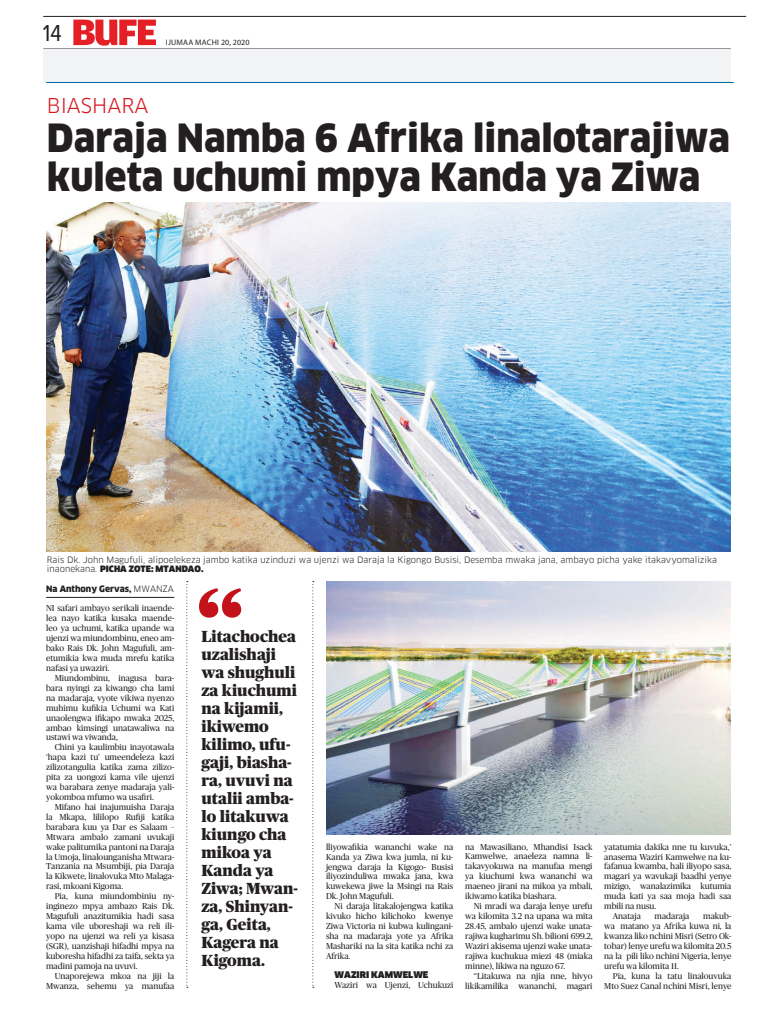
<style>
.page{position:relative;width:774px;height:1029px;background:#fff}
.page>*{position:absolute;margin:0;border:0;box-sizing:border-box;transform-origin:0 0}
.t1{font:900 38px/39px "Clan";color:#231f20}
.t2{font:24px "Proxima Nova Cond";color:#231f20}
.t3{font:20px "Clan OSF";color:#d7171f}
.t4{font:900 16px/18px "Publico";color:#231f20}
.t5{font:900 9px "Clan";color:#231f20}
.t6{font:8.6px/9.9px "Publico";color:#231f20;text-align:justify}
.t7{font:8.6px/9px "Clan";color:#231f20}
.t8{font:900 8.6px "Clan";color:#231f20}
.t9{font:8px "Myriad Pro";letter-spacing:.03em;color:#231f20}
.s1{font-weight:900}
.s2{font-weight:400}
</style>
<div class="page">
<img style="left:47px;top:203px;width:684px;height:349px">
<img style="left:326px;top:581px;width:405px;height:253px">
<hr style="left:43px;top:16px;width:703px;height:1px;background:#231f20">
<hr style="left:43px;top:49px;width:688px;height:1px;background:#231f20">
<div style="left:43px;top:50px;width:688px;height:33px;background:#f2f3f4"></div>
<hr style="left:46px;top:82px;width:688px;height:1px;background:#00689e">
<svg style="left:73px;top:20px;width:83px;height:26px"></svg>
<svg style="left:199px;top:588px;width:42px;height:30px"></svg>
<svg style="left:186px;top:581px;width:2px;height:407px"></svg>
<svg style="left:312px;top:581px;width:2px;height:407px"></svg>
<hr style="left:46px;top:597px;width:128px;height:1px;background:#231f20">
<h2 class="t2" style="left:43px;top:22px;width:20px">14</h2>
<p class="t9" style="left:166px;top:38px;width:85px">IJUMAA MACHI 20, 2020</p>
<h3 class="t3" style="left:47px;top:94px;width:103px">BIASHARA</h3>
<h1 class="t1" style="left:47px;top:118px;width:684px">Daraja Namba 6 Afrika linalotarajiwa kuleta uchumi mpya Kanda ya Ziwa</h1>
<p class="t7" style="left:47px;top:555px;width:672px">Rais Dk. John Magufuli, alipoelekeza jambo katika uzinduzi wa ujenzi wa Daraja la Kigongo Busisi, Desemba mwaka jana, ambayo picha yake itakavyomalizika inaonekana. <span class="s1">PICHA ZOTE: MTANDAO.</span></p>
<p class="t8" style="left:46px;top:584px;width:129px">Na Anthony Gervas, <span class="s2">Mwanza</span></p>
<p class="t6" style="left:46px;top:603px;width:130px">NI safari ambayo serikali inaende&shy;lea nayo katika kusaka maende&shy;leo ya uchumi, katika upande wa ujenzi wa miundombinu, eneo am&shy;bako Rais Dk. John Magufuli, am&shy;etumikia kwa muda mrefu katika nafasi ya uwaziri.</p>
<p class="t6" style="left:46px;top:673px;width:130px;text-indent:9px">Miundombinu, inagusa bara&shy;bara nyingi za kiwango cha lami na madaraja, vyote vikiwa nyenzo muhimu kufikia Uchumi wa Kati unaolengwa ifikapo mwaka 2025, ambao kimsingi unatawaliwa na ustawi wa viwanda,</p>
<p class="t6" style="left:46px;top:742px;width:130px;text-indent:9px">Chini ya kaulimbiu inayotawala ‘hapa kazi tu’ umeendeleza kazi zilizotangulia katika zama zilizo&shy;pita za uongozi kama vile ujenzi wa barabara zenye madaraja yali&shy;yokomboa mfumo wa usafiri.</p>
<p class="t6" style="left:46px;top:802px;width:130px;text-indent:9px">Mifano hai inajumuisha Daraja la Mkapa, lililopo Rufiji katika barabara kuu ya Dar es Salaam – Mtwara ambalo zamani uvukaji wake palitumika pantoni na Daraja la Umoja, linalounganisha Mtwara-Tanzania na Msumbiji, pia Daraja la Kikwete, linalovuka Mto Malaga&shy;rasi, mkoani Kigoma.</p>
<p class="t6" style="left:46px;top:891px;width:130px;text-indent:9px">Pia, kuna miundombiniu ny&shy;inginezo mpya ambazo Rais Dk.<br>Magufuli anazitumikia hadi sasa kama vile uboreshaji wa reli ili&shy;yopo na ujenzi wa reli ya kisasa (SGR), uanzishaji hifadhi mpya na kuboresha hifadhi za taifa, sekta ya madini pamoja na uvuvi.</p>
<p class="t6" style="left:46px;top:971px;width:130px;text-align:right">Unaporejewa mkoa na jiji la<br>Mwanza, sehemu ya manufaa</p>
<h3 class="t4" style="left:201px;top:627px;width:98px">Litachochea uzalishaji wa shughuli za kiuchumi na kijamii, ikiwemo kilimo, ufu&shy;gaji, biasha&shy;ra, uvuvi na utalii amba&shy;lo litakuwa kiungo cha mikoa ya<br>Kanda ya<br>Ziwa; Mwan&shy;za, Shinyan&shy;ga, Geita,<br>Kagera na<br>Kigoma.</h3>
<p class="t6" style="left:465px;top:842px;width:129px">na Mawasiliano, Mhandisi Isack Kamwelwe, anaeleza namna li&shy;takavyokuwa na manufaa mengi ya kiuchumi kwa wananchi wa maeneo jirani na mikoa ya mbali, ikiwamo katika biashara.</p>
<p class="t6" style="left:465px;top:901px;width:129px;text-indent:9px">Ni mradi wa daraja lenye urefu wa kilomita 3.2 na upana wa mita 28.45, ambalo ujenzi wake unata&shy;rajiwa kugharimu Sh. bilioni 699.2, Waziri akisema ujenzi wake unata&shy;rajiwa kuchukua miezi 48 (miaka minne), likiwa na nguzo 67.</p>
<p class="t6" style="left:465px;top:971px;width:129px;text-align:right">“Litakuwa na njia nne, hivyo likikamilika wananchi, magari</p>
<p class="t6" style="left:604px;top:842px;width:129px">yatatumia dakika nne tu kuvuka,’</p>
<p class="t6" style="left:604px;top:852px;width:129px">anasema Waziri Kamwelwe na ku-</p>
<p class="t6" style="left:604px;top:861px;width:129px">fafanua kwamba, hali iliyopo sasa,</p>
<p class="t6" style="left:604px;top:871px;width:129px">magari ya wavukaji baadhi yenye</p>
<p class="t6" style="left:604px;top:881px;width:129px">mizigo, wanalazimika kutumia</p>
<p class="t6" style="left:604px;top:891px;width:129px">muda kati ya saa moja hadi saa</p>
<p class="t6" style="left:604px;top:901px;width:54px">mbili na nusu.</p>
<p class="t6" style="left:613px;top:911px;width:30px">Anataja</p>
<p class="t6" style="left:655px;top:911px;width:36px">madaraja</p>
<p class="t6" style="left:326px;top:842px;width:129px">lliyowafikia wananchi wake na Kanda ya Ziwa kwa jumla, ni ku&shy;jengwa daraja la Kigogo- Busisi iliyozinduliwa mwaka jana, kwa kuwekewa jiwe la Msingi na Rais Dk. John Magufuli.</p>
<p class="t6" style="left:326px;top:901px;width:129px;text-indent:9px">Ni daraja litakalojengwa katika kivuko hicho kilichoko kwenye Ziwa Victoria ni kubwa kulingani&shy;sha na madaraja yote ya Afrika Mashariki na la sita katika nchi za Afrika.</p>
<p class="t5" style="left:334px;top:969px;width:95px">WAZIRI KAMWELWE</p>
<p class="t6" style="left:334px;top:981px;width:120px">Waziri wa Ujenzi, Uchukuzi</p>
<p class="t6" style="left:604px;top:911px;width:129px;text-indent:99px">makub&shy;wa matano ya Afrika kuwa ni, la kwanza liko nchini Misri (Setro Ok&shy;tobar) lenye urefu wa kilomita 20.5 na la pili liko nchini Nigeria, lenye urefu wa kilomita 11.</p>
<p class="t6" style="left:604px;top:971px;width:129px;text-align:right">Pia, kuna la tatu linalouvuka<br>Mto Suez Canal nchini Misri, lenye</p>
</div>
